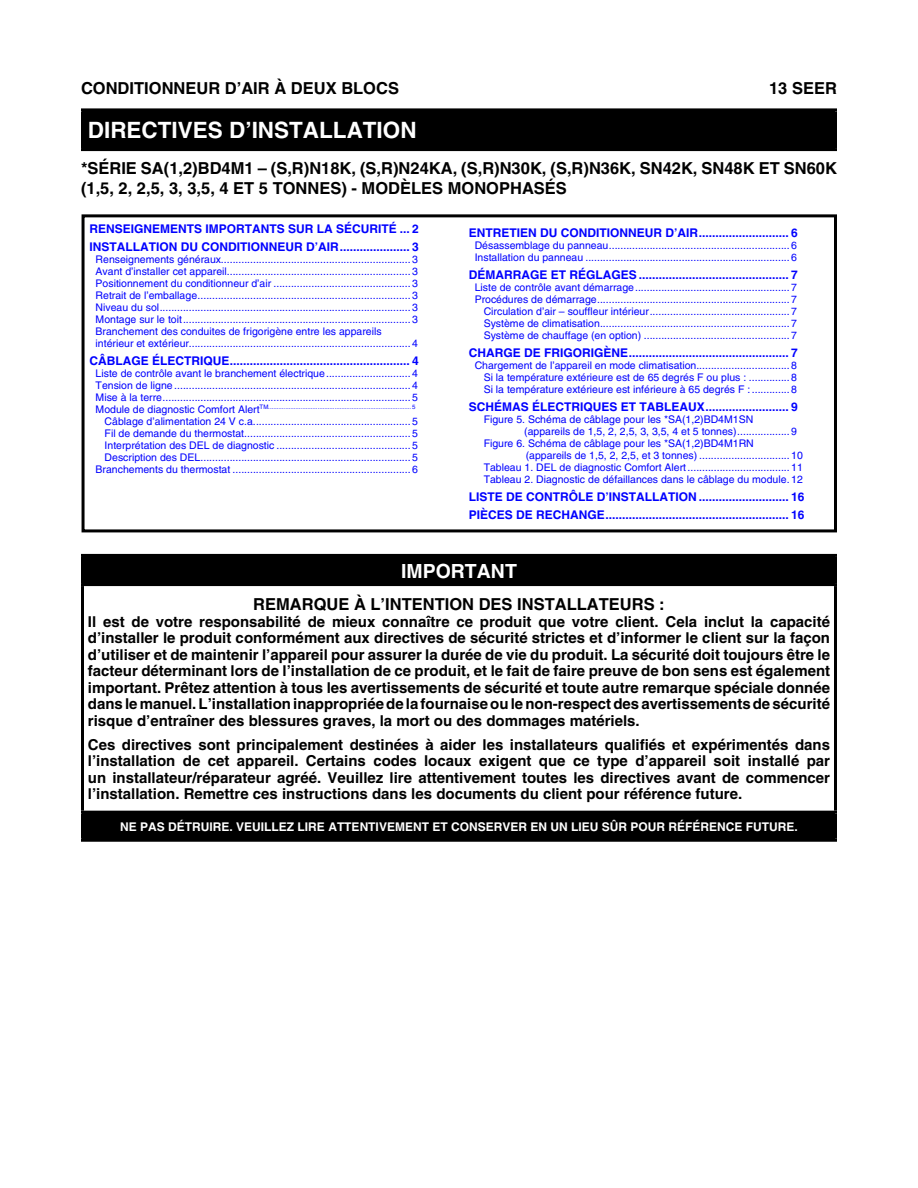
<style>
.page{position:relative;width:918px;height:1188px;background:#fff}
.page>*{position:absolute;margin:0;border:0;box-sizing:border-box;transform-origin:0 0}
.t1{font:700 22.5px "Helvetica";color:#fff}
.t2{font:700 19.5px "Helvetica";color:#fff}
.t3{font:700 16.5px/19.8px "Helvetica";color:#000}
.t4{font:700 15px/16.5px "Helvetica";color:#000;text-align:justify}
.t5{font:700 12px/18px "Helvetica";color:#00f}
.t6{font:700 12px "Helvetica";color:#fff}
.t7{font:10.5px/12px "Helvetica";color:#00f}
.t8{font:6.15px "Helvetica";color:#00f}
.s1{font-size:10.5px}
</style>
<div class="page">
<div style="left:82px;top:214px;width:755px;height:318px;border:3px solid #000"></div>
<div style="left:82px;top:110px;width:754px;height:40px;background:#000"></div>
<hr style="left:81px;top:108px;width:756px;height:3px;background:#000">
<hr style="left:81px;top:111px;width:3px;height:37px;background:#000">
<hr style="left:834px;top:111px;width:3px;height:37px;background:#000">
<hr style="left:81px;top:148px;width:756px;height:3px;background:#000">
<div style="left:82px;top:555px;width:754px;height:30px;background:#000"></div>
<div style="left:82px;top:812px;width:754px;height:28px;background:#000"></div>
<hr style="left:81px;top:554px;width:756px;height:3px;background:#000">
<hr style="left:81px;top:557px;width:3px;height:26px;background:#000">
<hr style="left:834px;top:557px;width:3px;height:26px;background:#000">
<hr style="left:81px;top:583px;width:756px;height:3px;background:#000">
<hr style="left:81px;top:586px;width:3px;height:225px;background:#000">
<hr style="left:834px;top:586px;width:3px;height:225px;background:#000">
<hr style="left:81px;top:811px;width:756px;height:3px;background:#000">
<hr style="left:81px;top:814px;width:3px;height:25px;background:#000">
<hr style="left:834px;top:814px;width:3px;height:25px;background:#000">
<hr style="left:81px;top:839px;width:756px;height:3px;background:#000">
<h3 class="t3" style="left:81px;top:78px;width:320px">CONDITIONNEUR D’AIR À DEUX BLOCS</h3>
<h1 class="t1" style="left:88px;top:117px;width:330px">DIRECTIVES D’INSTALLATION</h1>
<h3 class="t3" style="left:769px;top:78px;width:69px">13 SEER</h3>
<h3 class="t3" style="left:81px;top:158px;width:757px">*SÉRIE SA(1,2)BD4M1 – (S,R)N18K, (S,R)N24KA, (S,R)N30K, (S,R)N36K, SN42K, SN48K ET SN60K (1,5, 2, 2,5, 3, 3,5, 4 ET 5 TONNES) - MODÈLES MONOPHASÉS</h3>
<p class="t5" style="left:90px;top:220px;width:331px">RENSEIGNEMENTS IMPORTANTS SUR LA SÉCURITÉ ... 2<br>INSTALLATION DU CONDITIONNEUR D’AIR..................... 3</p>
<p class="t7" style="left:96px;top:253px;width:324px">Renseignements généraux.................................................................3<br>Avant d’installer cet appareil...............................................................3<br>Positionnement du conditionneur d’air ...............................................3<br>Retrait de l’emballage.........................................................................3<br>Niveau du sol......................................................................................3<br>Montage sur le toit..............................................................................3<br>Branchement des conduites de frigorigène entre les appareils intérieur et extérieur............................................................................4</p>
<p class="t5" style="left:90px;top:352px;width:331px">CÂBLAGE ÉLECTRIQUE...................................................... 4</p>
<p class="t7" style="left:96px;top:367px;width:324px;text-align:justify">Liste de contrôle avant le branchement électrique.............................4<br>Tension de ligne .................................................................................4<br>Mise à la terre.....................................................................................5</p>
<p class="t8" style="left:96px;top:404px;width:321px"><span class="s1">Module de diagnostic Comfort Alert</span>TM.................................................................................... 5</p>
<p class="t7" style="left:96px;top:415px;width:324px;text-align:right">Câblage d’alimentation 24 V c.a......................................................5<br>Fil de demande du thermostat.........................................................5<br>Interprétation des DEL de diagnostic ..............................................5<br>Description des DEL........................................................................5<br>Branchements du thermostat .............................................................6</p>
<p class="t5" style="left:469px;top:224px;width:331px">ENTRETIEN DU CONDITIONNEUR D’AIR........................... 6</p>
<p class="t7" style="left:475px;top:240px;width:324px">Désassemblage du panneau..............................................................6<br>Installation du panneau ......................................................................6</p>
<p class="t5" style="left:469px;top:266px;width:331px">DÉMARRAGE ET RÉGLAGES ............................................. 7</p>
<p class="t7" style="left:475px;top:282px;width:324px;text-align:right">Liste de contrôle avant démarrage.....................................................7<br>Procédures de démarrage..................................................................7<br>Circulation d’air – souffleur intérieur................................................7<br>Système de climatisation.................................................................7<br>Système de chauffage (en option) ..................................................7</p>
<p class="t5" style="left:469px;top:344px;width:331px">CHARGE DE FRIGORIGÈNE................................................ 7</p>
<p class="t7" style="left:484px;top:360px;width:315px;text-align:justify;text-indent:-9px">Chargement de l’appareil en mode climatisation................................8<br>Si la température extérieure est de 65 degrés F ou plus : ..............8<br>Si la température extérieure est inférieure à 65 degrés F :.............8</p>
<p class="t5" style="left:469px;top:398px;width:331px">SCHÉMAS ÉLECTRIQUES ET TABLEAUX......................... 9</p>
<p class="t7" style="left:484px;top:414px;width:271px">Figure 5. Schéma de câblage pour les *SA(1,2)BD4M1SN</p>
<p class="t7" style="left:524px;top:426px;width:274px">(appareils de 1,5, 2, 2,5, 3, 3,5, 4 et 5 tonnes)..................9</p>
<p class="t7" style="left:484px;top:438px;width:272px">Figure 6. Schéma de câblage pour les *SA(1,2)BD4M1RN</p>
<p class="t7" style="left:526px;top:450px;width:279px">(appareils de 1,5, 2, 2,5, et 3 tonnes) ...............................10</p>
<p class="t7" style="left:484px;top:462px;width:321px">Tableau 1. DEL de diagnostic Comfort Alert...................................11</p>
<p class="t7" style="left:484px;top:474px;width:321px">Tableau 2. Diagnostic de défaillances dans le câblage du module.12</p>
<p class="t5" style="left:469px;top:488px;width:337px">LISTE DE CONTRÔLE D’INSTALLATION ........................... 16<br>PIÈCES DE RECHANGE....................................................... 16</p>
<h2 class="t2" style="left:401px;top:559px;width:117px">IMPORTANT</h2>
<h3 class="t3" style="left:253px;top:594px;width:413px">REMARQUE À L’INTENTION DES INSTALLATEURS :</h3>
<p class="t4" style="left:88px;top:613px;width:744px">Il est de votre responsabilité de mieux connaître ce produit que votre client. Cela inclut la capacité d’installer le produit conformément aux directives de sécurité strictes et d’informer le client sur la façon d’utiliser et de maintenir l’appareil pour assurer la durée de vie du produit. La sécurité doit toujours être le facteur déterminant lors de l’installation de ce produit, et le fait de faire preuve de bon sens est également important. Prêtez attention à tous les avertissements de sécurité et toute autre remarque spéciale donnée dans le manuel. L’installation inappropriée de la fournaise ou le non-respect des avertissements de sécurité risque d’entraîner des blessures graves, la mort ou des dommages matériels.</p>
<p class="t4" style="left:88px;top:736px;width:744px">Ces directives sont principalement destinées à aider les installateurs qualifiés et expérimentés dans l’installation de cet appareil. Certains codes locaux exigent que ce type d’appareil soit installé par un installateur/réparateur agréé. Veuillez lire attentivement toutes les directives avant de commencer l’installation. Remettre ces instructions dans les documents du client pour référence future.</p>
<p class="t6" style="left:120px;top:819px;width:679px">NE PAS DÉTRUIRE. VEUILLEZ LIRE ATTENTIVEMENT ET CONSERVER EN UN LIEU SÛR POUR RÉFÉRENCE FUTURE.</p>
</div>
